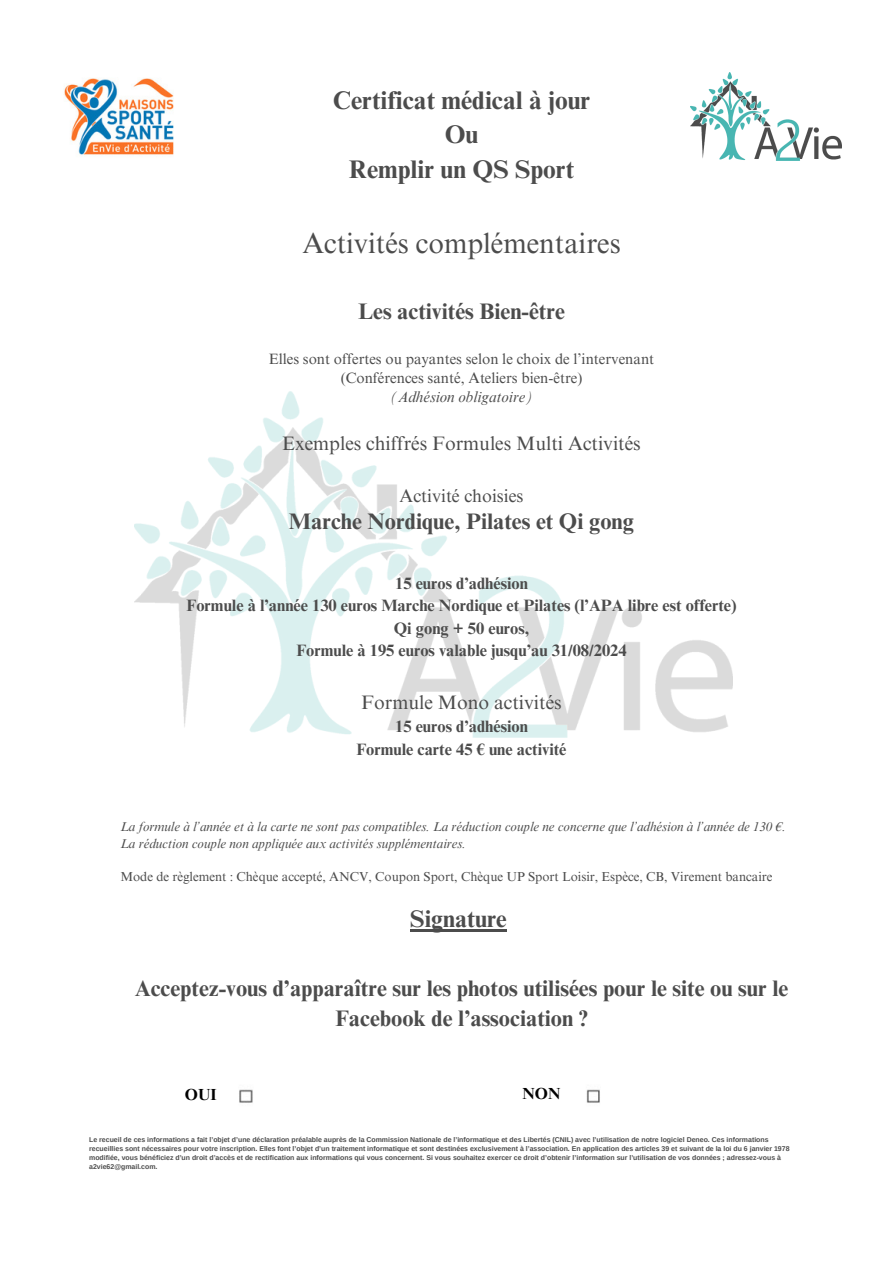
<style>
.page{position:relative;width:893px;height:1264px;background:#fff}
.page>*{position:absolute;margin:0;border:0;box-sizing:border-box;transform-origin:0 0}
.t1{font:28.5px "Times NRMT Pro";color:#4c4c4c}
.t2{font:700 25.5px/34.8px "Times NRMT Pro";color:#4c4c4c;text-align:center}
.t3{font:700 24px "Times NRMT Pro";color:#4c4c4c}
.t4{font:700 22.5px/30.3px "Times NRMT Pro";color:#4c4c4c;text-align:center}
.t5{font:19.5px "Times NRMT Pro";color:#4c4c4c}
.t6{font:18px "Times NRMT Pro";color:#4c4c4c}
.t7{font:700 16.5px/22.5px "Times NRMT Pro";color:#4c4c4c;text-align:center}
.t8{font:700 16.05px "Times NRMT Pro";color:#000}
.t9{font:15px/19px "Times NRMT Pro";color:#4c4c4c;text-align:center}
.t10{font:italic 15px "Times NRMT Pro";color:#4c4c4c}
.t11{font:italic 12.9px/16.8px "Times NRMT Pro";color:#4c4c4c}
.t12{font:12.9px "Times NRMT Pro";color:#4c4c4c}
.t13{font:700 6.9px/9px "Arimo";color:#4c4c4c}
</style>
<div class="page">
<img style="left:239px;top:1089px;width:14px;height:14px">
<img style="left:586px;top:1089px;width:14px;height:14px">
<img style="left:64px;top:78px;width:110px;height:77px">
<hr style="left:410px;top:928px;width:97px;height:3px;background:#4c4c4c">
<img style="left:135px;top:391px;width:598px;height:346px">
<img style="left:690px;top:73px;width:151px;height:88px">
<p class="t2" style="left:333px;top:86px;width:259px">Certificat médical à jour<br>Ou</p>
<p class="t2" style="left:349px;top:155px;width:227px">Remplir un QS Sport</p>
<p class="t1" style="left:302px;top:232px;width:320px">Activités complémentaires</p>
<p class="t4" style="left:358px;top:299px;width:208px">Les activités Bien-être</p>
<p class="t9" style="left:269px;top:351px;width:387px">Elles sont offertes ou payantes selon le choix de l’intervenant (Conférences santé, Ateliers bien-être)</p>
<p class="t10" style="left:390px;top:392px;width:144px">(Adhésion obligatoire)</p>
<p class="t5" style="left:282px;top:435px;width:360px">Exemples chiffrés Formules Multi Activités</p>
<p class="t6" style="left:399px;top:488px;width:125px">Activité choisies</p>
<p class="t4" style="left:289px;top:509px;width:346px">Marche Nordique, Pilates et Qi gong</p>
<p class="t7" style="left:395px;top:573px;width:134px">15 euros d’adhésion</p>
<p class="t7" style="left:186px;top:596px;width:551px">Formule à l’année 130 euros Marche Nordique et Pilates (l’APA libre est offerte)<br>Qi gong + 50 euros,</p>
<p class="t7" style="left:296px;top:641px;width:332px">Formule à 195 euros valable jusqu’au 31/08/2024</p>
<p class="t5" style="left:361px;top:695px;width:202px">Formule Mono activités</p>
<p class="t7" style="left:395px;top:717px;width:134px">15 euros d’adhésion</p>
<p class="t7" style="left:356px;top:740px;width:211px">Formule carte 45 € une activité</p>
<p class="t11" style="left:120px;top:819px;width:667px">La formule à l’année et à la carte ne sont pas compatibles. La réduction couple ne concerne que l’adhésion à l’année de 130 €.<br>La réduction couple non appliquée aux activités supplémentaires.</p>
<p class="t12" style="left:120px;top:872px;width:653px">Mode de règlement : Chèque accepté, ANCV, Coupon Sport, Chèque UP Sport Loisir, Espèce, CB, Virement bancaire</p>
<p class="t3" style="left:410px;top:909px;width:98px">Signature</p>
<p class="t4" style="left:135px;top:975px;width:655px">Acceptez-vous d’apparaître sur les photos utilisées pour le site ou sur le<br>Facebook de l’association ?</p>
<p class="t8" style="left:185px;top:1088px;width:33px">OUI</p>
<p class="t8" style="left:522px;top:1087px;width:39px">NON</p>
<p class="t13" style="left:89px;top:1135px;width:701px">Le recueil de ces informations a fait l’objet d’une déclaration préalable auprès de la Commission Nationale de l’informatique et des Libertés (CNIL) avec l’utilisation de notre logiciel Deneo. Ces informations recueillies sont nécessaires pour votre inscription. Elles font l’objet d’un traitement informatique et sont destinées exclusivement à l’association. En application des articles 39 et suivant de la loi du 6 janvier 1978 modifiée, vous bénéficiez d’un droit d’accès et de rectification aux informations qui vous concernent. Si vous souhaitez exercer ce droit d’obtenir l’information sur l’utilisation de vos données ; adressez-vous à a2vie62@gmail.com.</p>
</div>
